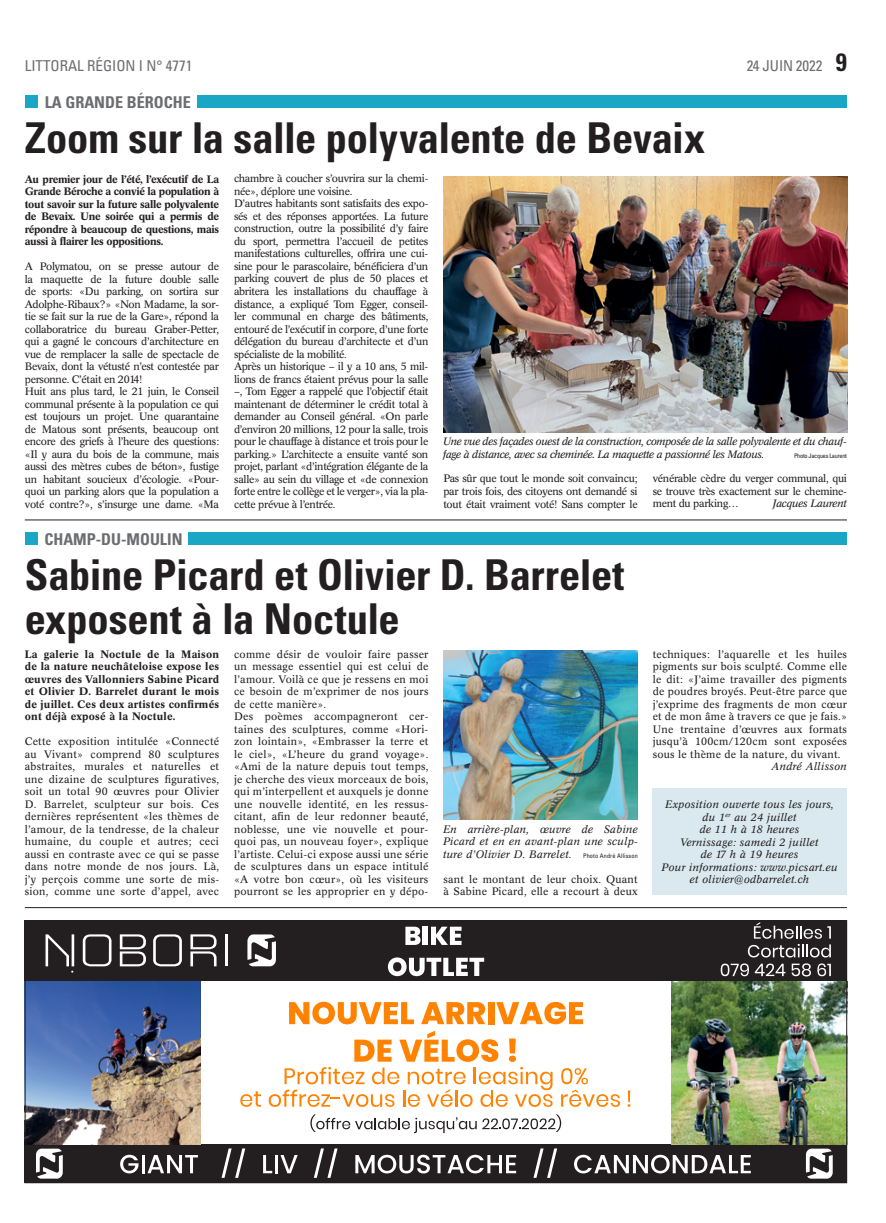
<style>
.page{position:relative;width:886px;height:1223px;background:#fff}
.page>*{position:absolute;margin:0;border:0;box-sizing:border-box;transform-origin:0 0}
.t1{font:700 condensed 42.5px/43.8px "Univers";letter-spacing:-.005em;color:#231f20}
.t2{font:700 condensed 16.25px "Univers";color:#6c6d70}
.t3{font:condensed 15px "Univers";color:#6c6d70}
.t4{font:10.62px/12.5px "Concorde BE";letter-spacing:-.03em;color:#231f20;text-align:justify}
.t5{font:10.62px/12.5px "Concorde BE";letter-spacing:.02em;color:#231f20}
.t6{font:500 10.62px/12.5px "Concorde BE";letter-spacing:-.01em;color:#231f20;text-align:justify}
.t7{font:italic 10.62px/12.5px "Concorde BE";letter-spacing:.02em;color:#231f20;text-align:justify}
.t8{font:italic 10.62px/12.5px "Concorde BE";letter-spacing:-.04em;color:#231f20}
.t9{font:italic 10.62px "Concorde BE";letter-spacing:-.03em;color:#231f20}
.t10{font:condensed 6.25px "Univers";letter-spacing:-.04em;color:#231f20}
.s1{font-weight:700;font-size:25px;color:#231f20}
.s2{font-family:"Univers";font-style:normal;font-stretch:condensed;font-size:6.25px}
</style>
<div class="page">
<div style="left:25px;top:532px;width:12px;height:13px;background:#1aa7c6"></div>
<div style="left:189px;top:532px;width:658px;height:13px;background:#1aa7c6"></div>
<img style="left:443px;top:651px;width:195px;height:168px">
<hr style="left:25px;top:907px;width:822px;height:1px;background:#231f20">
<div style="left:652px;top:788px;width:195px;height:106px;background:#dae9f0"></div>
<div style="left:25px;top:1144px;width:822px;height:39px;background:#231f20"></div>
<svg style="left:120px;top:1154px;width:18px;height:19px"></svg>
<hr style="left:142px;top:1155px;width:3px;height:18px;background:#fff">
<svg style="left:148px;top:1155px;width:50px;height:18px"></svg>
<svg style="left:222px;top:1148px;width:23px;height:29px"></svg>
<svg style="left:263px;top:1155px;width:9px;height:18px"></svg>
<hr style="left:275px;top:1155px;width:3px;height:18px;background:#fff">
<svg style="left:280px;top:1155px;width:18px;height:18px"></svg>
<svg style="left:314px;top:1148px;width:23px;height:29px"></svg>
<svg style="left:355px;top:1154px;width:161px;height:19px"></svg>
<svg style="left:533px;top:1148px;width:24px;height:29px"></svg>
<svg style="left:574px;top:1154px;width:177px;height:19px"></svg>
<div style="left:25px;top:920px;width:822px;height:61px;background:#231f20"></div>
<svg style="left:405px;top:926px;width:15px;height:19px"></svg>
<div style="left:423px;top:926px;width:5px;height:19px;background:#fff"></div>
<svg style="left:431px;top:926px;width:30px;height:19px"></svg>
<svg style="left:388px;top:957px;width:96px;height:19px"></svg>
<svg style="left:289px;top:1001px;width:125px;height:23px"></svg>
<svg style="left:421px;top:1002px;width:64px;height:22px"></svg>
<div style="left:488px;top:1002px;width:6px;height:22px;background:#ff8200"></div>
<svg style="left:496px;top:1001px;width:87px;height:23px"></svg>
<svg style="left:240px;top:1091px;width:21px;height:15px"></svg>
<svg style="left:269px;top:1030px;width:283px;height:76px"></svg>
<svg style="left:561px;top:1068px;width:59px;height:38px"></svg>
<svg style="left:628px;top:1090px;width:2px;height:16px"></svg>
<svg style="left:310px;top:1114px;width:251px;height:19px"></svg>
<svg style="left:754px;top:922px;width:77px;height:16px"></svg>
<svg style="left:748px;top:944px;width:83px;height:13px"></svg>
<svg style="left:721px;top:963px;width:28px;height:13px"></svg>
<svg style="left:755px;top:963px;width:30px;height:13px"></svg>
<svg style="left:791px;top:963px;width:20px;height:13px"></svg>
<svg style="left:817px;top:963px;width:14px;height:13px"></svg>
<svg style="left:247px;top:934px;width:29px;height:32px"></svg>
<svg style="left:83px;top:934px;width:28px;height:32px"></svg>
<svg style="left:120px;top:934px;width:26px;height:32px"></svg>
<svg style="left:153px;top:934px;width:29px;height:32px"></svg>
<svg style="left:190px;top:934px;width:27px;height:32px"></svg>
<hr style="left:225px;top:934px;width:2px;height:32px;background:#fff">
<svg style="left:46px;top:934px;width:28px;height:38px"></svg>
<svg style="left:36px;top:1148px;width:27px;height:30px"></svg>
<svg style="left:806px;top:1148px;width:27px;height:30px"></svg>
<img style="left:27px;top:981px;width:173px;height:163px">
<img style="left:671px;top:981px;width:174px;height:163px">
<div style="left:25px;top:920px;width:822px;height:263px;border:1px solid #231f20"></div>
<hr style="left:25px;top:519px;width:822px;height:1px;background:#231f20">
<div style="left:25px;top:95px;width:13px;height:13px;background:#1aa7c6"></div>
<div style="left:198px;top:95px;width:649px;height:13px;background:#1aa7c6"></div>
<img style="left:443px;top:177px;width:404px;height:256px">
<h3 class="t3" style="left:25px;top:56px;width:169px">LITTORAL RÉGION I N° 4771</h3>
<h3 class="t3" style="left:747px;top:56px;width:102px">24 JUIN 2022 <span class="s1">9</span></h3>
<h2 class="t2" style="left:45px;top:92px;width:148px">LA GRANDE BÉROCHE</h2>
<h1 class="t1" style="left:25px;top:116px;width:682px">Zoom sur la salle polyvalente de Bevaix</h1>
<p class="t6" style="left:25px;top:173px;width:196px">Au premier jour de l’été, l’exécutif de La Grande Béroche a convié la population à tout savoir sur la future salle polyvalente de Bevaix. Une soirée qui a permis de répondre à beaucoup de questions, mais aussi à flairer les oppositions.</p>
<p class="t4" style="left:25px;top:260px;width:196px;text-align:left">A Polymatou, on se presse autour de la maquette de la future double salle de sports: «Du parking, on sortira sur Adolphe-Ribaux?» «Non Madame, la sor&shy;tie se fait sur la rue de la Gare», répond la collaboratrice du bureau Graber-Petter, qui a gagné le concours d’architecture en vue de remplacer la salle de spectacle de Bevaix, dont la vétusté n’est contestée par personne. C’était en 2014!<br>Huit ans plus tard, le 21 juin, le Conseil communal présente à la population ce qui est toujours un projet. Une quarantaine de Matous sont présents, beaucoup ont encore des griefs à l’heure des questions: «Il y aura du bois de la commune, mais aussi des mètres cubes de béton», fustige un habitant soucieux d’écologie. «Pour&shy;quoi un parking alors que la population a voté contre?», s’insurge une dame. «Ma</p>
<p class="t4" style="left:234px;top:173px;width:196px;text-align:left">chambre à coucher s’ouvrira sur la chemi&shy;née», déplore une voisine.<br>D’autres habitants sont satisfaits des expo&shy;sés et des réponses apportées. La future construction, outre la possibilité d’y faire du sport, permettra l’accueil de petites manifestations culturelles, offrira une cui&shy;sine pour le parascolaire, bénéficiera d’un parking couvert de plus de 50 places et abritera les installations du chauffage à distance, a expliqué Tom Egger, conseil&shy;ler communal en charge des bâtiments, entouré de l’exécutif in corpore, d’une forte délégation du bureau d’architecte et d’un spécialiste de la mobilité.<br>Après un historique – il y a 10 ans, 5 mil&shy;lions de francs étaient prévus pour la salle –, Tom Egger a rappelé que l’objectif était maintenant de déterminer le crédit total à demander au Conseil général. «On parle d’environ 20 millions, 12 pour la salle, trois pour le chauffage à distance et trois pour le parking.» L’architecte a ensuite vanté son projet, parlant «d’intégration élégante de la salle» au sein du village et «de connexion forte entre le collège et le verger», via la pla&shy;cette prévue à l’entrée.</p>
<p class="t8" style="left:443px;top:435px;width:405px">Une vue des façades ouest de la construction, composée de la salle polyvalente et du chauf&shy;fage à distance, avec sa cheminée. La maquette a passionné les Matous.</p>
<p class="t10" style="left:794px;top:451px;width:54px">Photo Jacques Laurent</p>
<p class="t4" style="left:443px;top:472px;width:196px">Pas sûr que tout le monde soit convaincu; par trois fois, des citoyens ont demandé si tout était vraiment voté! Sans compter le</p>
<p class="t4" style="left:653px;top:472px;width:196px">vénérable cèdre du verger communal, qui se trouve très exactement sur le chemine&shy;ment du parking…</p>
<p class="t9" style="left:773px;top:497px;width:76px">Jacques Laurent</p>
<h2 class="t2" style="left:44px;top:529px;width:140px">CHAMP-DU-MOULIN</h2>
<h1 class="t1" style="left:25px;top:552px;width:601px">Sabine Picard et Olivier D. Barrelet exposent à la Noctule</h1>
<p class="t6" style="left:25px;top:648px;width:196px">La galerie la Noctule de la Maison de la nature neuchâteloise expose les œuvres des Vallonniers Sabine Picard et Olivier D. Barrelet durant le mois de juillet. Ces deux artistes confirmés ont déjà exposé à la Noctule.</p>
<p class="t4" style="left:25px;top:735px;width:196px">Cette exposition intitulée «Connecté au Vivant» comprend 80 sculptures abstraites, murales et naturelles et une dizaine de sculptures figuratives, soit un total 90 œuvres pour Olivier D. Barrelet, sculpteur sur bois. Ces dernières représentent «les thèmes de l’amour, de la tendresse, de la chaleur humaine, du couple et autres; ceci aussi en contraste avec ce qui se passe dans notre monde de nos jours. Là, j’y perçois comme une sorte de mis&shy;sion, comme une sorte d’appel, avec</p>
<p class="t5" style="left:234px;top:648px;width:196px">comme désir de vouloir faire passer un message essentiel qui est celui de l’amour. Voilà ce que je ressens en moi ce besoin de m’exprimer de nos jours de cette manière».<br>Des poèmes accompagneront cer&shy;taines des sculptures, comme «Hori&shy;zon lointain», «Embrasser la terre et le ciel», «L’heure du grand voyage». «Ami de la nature depuis tout temps, je cherche des vieux morceaux de bois, qui m’interpellent et auxquels je donne une nouvelle identité, en les ressus&shy;citant, afin de leur redonner beauté, noblesse, une vie nouvelle et pour&shy;quoi pas, un nouveau foyer», explique l’artiste. Celui-ci expose aussi une série de sculptures dans un espace intitulé «A votre bon cœur», où les visiteurs pourront se les approprier en y dépo-</p>
<p class="t7" style="left:443px;top:823px;width:196px">En arrière-plan, œuvre de Sabine Picard et en en avant-plan une sculp&shy;ture d’Olivier D. Barrelet. <span class="s2">Photo André Allisson</span></p>
<p class="t5" style="left:443px;top:873px;width:196px">sant le montant de leur choix. Quant à Sabine Picard, elle a recourt à deux</p>
<p class="t4" style="left:653px;top:648px;width:196px">techniques: l’aquarelle et les huiles pigments sur bois sculpté. Comme elle le dit: «J’aime travailler des pigments de poudres broyés. Peut-être parce que j’exprime des fragments de mon cœur et de mon âme à travers ce que je fais.» Une trentaine d’œuvres aux formats jusqu’à 100cm/120cm sont exposées sous le thème de la nature, du vivant.</p>
<p class="t7" style="left:771px;top:760px;width:77px">André Allisson</p>
<p class="t7" style="left:661px;top:798px;width:178px;text-align:center">Exposition ouverte tous les jours, du 1<sup>er</sup> au 24 juillet<br>de 11 h à 18 heures<br>Vernissage: samedi 2 juillet<br>de 17 h à 19 heures<br>Pour informations: www.picsart.eu et olivier@odbarrelet.ch</p>
</div>
